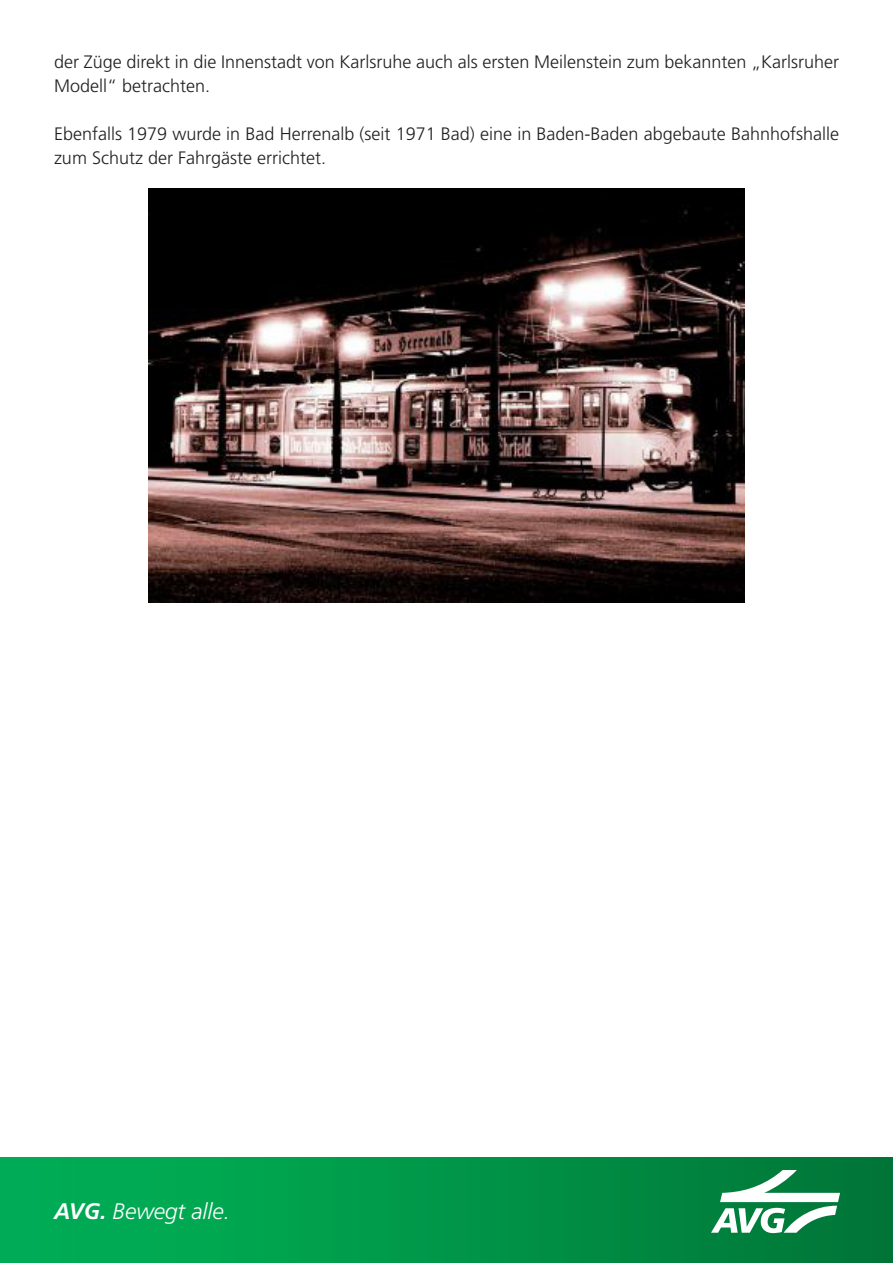
<style>
.page{position:relative;width:893px;height:1263px;background:#fff}
.page>*{position:absolute;margin:0;border:0;box-sizing:border-box;transform-origin:0 0}
.t1{font:63.45px "AKVV Two";color:#fff}
.t2{font:italic 300 22.5px "Frutiger LT Std";color:#fff}
.t3{font:300 18px/24px "Frutiger LT Std";color:#231f20}
.s1{font-weight:700}
</style>
<div class="page">
<div style="left:0;top:1158px;width:893px;height:105px;background:linear-gradient(to right,#00b358,#007637)"></div>
<img style="left:149px;top:189px;width:595px;height:413px">
<p class="t3" style="left:54px;top:50px;width:787px">der Züge direkt in die Innenstadt von Karlsruhe auch als ersten Meilenstein zum bekannten „Karlsruher<br>Modell“ betrachten.</p>
<p class="t3" style="left:54px;top:122px;width:786px">Ebenfalls 1979 wurde in Bad Herrenalb (seit 1971 Bad) eine in Baden-Baden abgebaute Bahnhofshalle zum Schutz der Fahrgäste errichtet.</p>
<p class="t2" style="left:54px;top:1198px;width:178px"><span class="s1">AVG.</span> Bewegt alle.</p>
<h1 class="t1" style="left:711px;top:1161px;width:131px">a</h1>
</div>
